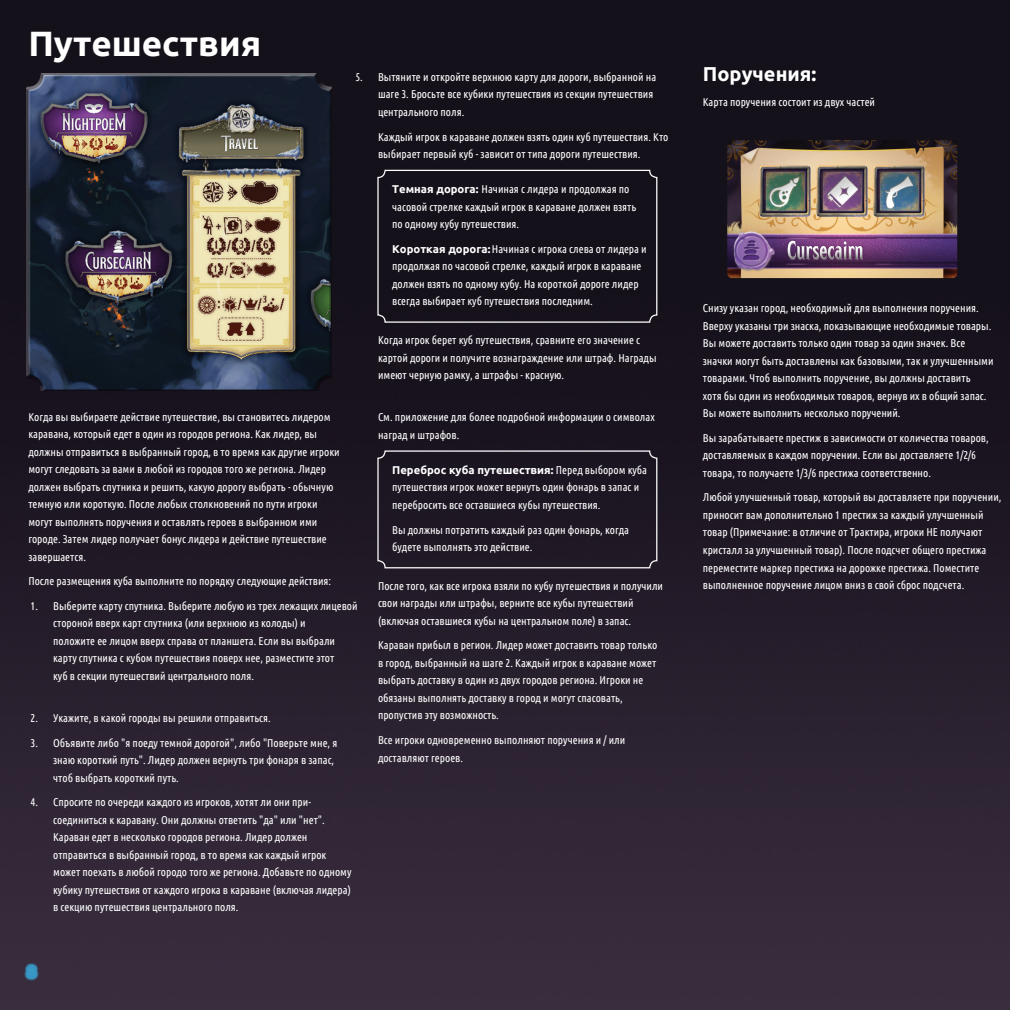
<style>
.page{position:relative;width:1010px;height:1010px;background:#fff}
.page>*{position:absolute;margin:0;border:0;box-sizing:border-box;transform-origin:0 0}
.t1{font:700 35px "Ubuntu";letter-spacing:.005em;color:#fff}
.t2{font:26px "Herschel Creamline";color:#fff}
.t3{font:700 20px "Ubuntu";letter-spacing:.005em;color:#fff}
.t4{font:11.25px/17.5px "Ubuntu Condensed";letter-spacing:.005em;color:#fff}
.t5{font:700 11.25px "Ubuntu";letter-spacing:.005em;color:#fff}
.s1{font-family:"Ubuntu";font-weight:700}
.s2{font-family:"Ubuntu Condensed";font-weight:400}
</style>
<div class="page">
<img style="left:0;top:0;width:1010px;height:1010px">
<div style="left:26px;top:73px;width:305px;height:318px;background:#231f20;opacity:.75"></div>
<div style="left:377px;top:170px;width:280px;height:153px;border:1px solid #fff;border-radius:7px"></div>
<div style="left:377px;top:450px;width:280px;height:118px;border:1px solid #fff;border-radius:7px"></div>
<img style="left:727px;top:140px;width:230px;height:138px">
<div style="left:24px;top:963px;width:15px;height:18px;background:#00aeef;opacity:.75"></div>
<svg style="left:28px;top:967px;width:6px;height:10px"></svg>
<h1 class="t1" style="left:28px;top:24px;width:234px">Путешествия</h1>
<p class="t4" style="left:378px;top:68px;width:280px;text-indent:-22px">5. Вытяните и откройте верхнюю карту для дороги, выбранной на шаге 3. Бросьте все кубики путешествия из секции путешествия центрального поля.</p>
<p class="t4" style="left:378px;top:128px;width:292px">Каждый игрок в караване должен взять один куб путешествия. Кто выбирает первый куб - зависит от типа дороги путешествия.</p>
<p class="t4" style="left:392px;top:180px;width:246px"><span class="s1">Темная дорога:</span> Начиная с лидера и продолжая по часовой стрелке каждый игрок в караване должен взять по одному кубу путешествия.</p>
<p class="t4" style="left:392px;top:240px;width:256px"><span class="s1">Короткая дорога:</span>Начиная с игрока слева от лидера и продолжая по часовой стрелке, каждый игрок в караване должен взять по одному кубу. На короткой дороге лидер всегда выбирает куб путешествия последним.</p>
<p class="t4" style="left:378px;top:331px;width:280px">Когда игрок берет куб путешествия, сравните его значение с картой дороги и получите вознаграждение или штраф. Награды имеют черную рамку, а штрафы - красную.</p>
<p class="t4" style="left:378px;top:408px;width:278px">См. приложение для более подробной информации о символах наград и штрафов.</p>
<p class="t5" style="left:392px;top:463px;width:256px">Переброс куба путешествия: <span class="s2">Перед выбором куба</span></p>
<p class="t4" style="left:392px;top:478px;width:248px">путешествия игрок может вернуть один фонарь в запас и перебросить все оставшиеся кубы путешествия.</p>
<p class="t4" style="left:392px;top:521px;width:238px">Вы должны потратить каждый раз один фонарь, когда будете выполнять это действие.</p>
<p class="t4" style="left:378px;top:577px;width:287px">После того, как все игрока взяли по кубу путешествия и получили свои награды или штрафы, верните все кубы путешествий (включая оставшиеся кубы на центральном поле) в запас.</p>
<p class="t4" style="left:378px;top:636px;width:281px">Караван прибыл в регион. Лидер может доставить товар только в город, выбранный на шаге 2. Каждый игрок в караване может выбрать доставку в один из двух городов региона. Игроки не обязаны выполнять доставку в город и могут спасовать, пропустив эту возможность.</p>
<p class="t4" style="left:378px;top:731px;width:249px">Все игроки одновременно выполняют поручения и / или доставляют героев.</p>
<p class="t4" style="left:28px;top:408px;width:313px">Когда вы выбираете действие путешествие, вы становитесь лидером каравана, который едет в один из городов региона. Как лидер, вы должны отправиться в выбранный город, в то время как другие игроки могут следовать за вами в любой из городов того же региона. Лидер должен выбрать спутника и решить, какую дорогу выбрать - обычную темную или короткую. После любых столкновений по пути игроки могут выполнять поручения и оставлять героев в выбранном ими городе. Затем лидер получает бонус лидера и действие путешествие завершается.</p>
<p class="t4" style="left:28px;top:572px;width:304px">После размещения куба выполните по порядку следующие действия:</p>
<p class="t4" style="left:53px;top:597px;width:306px;text-indent:-23px">1. Выберите карту спутника. Выберите любую из трех лежащих лицевой стороной вверх карт спутника (или верхнюю из колоды) и<br>положите ее лицом вверх справа от планшета. Если вы выбрали карту спутника с кубом путешествия поверх нее, разместите этот<br>куб в секции путешествий центрального поля.</p>
<p class="t4" style="left:31px;top:709px;width:242px">2. Укажите, в какой городы вы решили отправиться.</p>
<p class="t4" style="left:53px;top:733px;width:286px;text-indent:-23px">3. Объявите либо "я поеду темной дорогой", либо "Поверьте мне, я знаю короткий путь". Лидер должен вернуть три фонаря в запас, чтоб выбрать короткий путь.</p>
<p class="t4" style="left:53px;top:793px;width:300px;text-indent:-23px">4. Спросите по очереди каждого из игроков, хотят ли они при&shy;соединиться к каравану. Они должны ответить "да" или "нет".<br>Караван едет в несколько городов региона. Лидер должен отправиться в выбранный город, в то время как каждый игрок может поехать в любой городо того же региона. Добавьте по одному кубику путешествия от каждого игрока в караване (включая лидера) в секцию путешествия центрального поля.</p>
<h3 class="t3" style="left:703px;top:62px;width:115px">Поручения:</h3>
<p class="t4" style="left:703px;top:93px;width:174px">Карта поручения состоит из двух частей</p>
<h2 class="t2" style="left:787px;top:235px;width:78px">Cursecairn</h2>
<p class="t4" style="left:703px;top:299px;width:292px">Снизу указан город, необходимый для выполнения поручения.<br>Вверху указаны три знаска, показывающие необходимые товары.<br>Вы можете доставить только один товар за один значек. Все значки могут быть доставлены как базовыми, так и улучшенными товарами. Чтоб выполнить поручение, вы должны доставить<br>хотя бы один из необходимых товаров, вернув их в общий запас.<br>Вы можете выполнить несколько поручений.</p>
<p class="t4" style="left:703px;top:429px;width:287px">Вы зарабатываете престиж в зависимости от количества товаров, доставляемых в каждом поручении. Если вы доставляете 1/2/6 товара, то получаете 1/3/6 престижа соответственно.</p>
<p class="t4" style="left:703px;top:488px;width:300px">Любой улучшенный товар, который вы доставляете при поручении, приносит вам дополнительно 1 престиж за каждый улучшенный товар (Примечание: в отличие от Трактира, игроки НЕ получают кристалл за улучшенный товар). После подсчет общего престижа переместите маркер престижа на дорожке престижа. Поместите выполненное поручение лицом вниз в свой сброс подсчета.</p>
</div>
